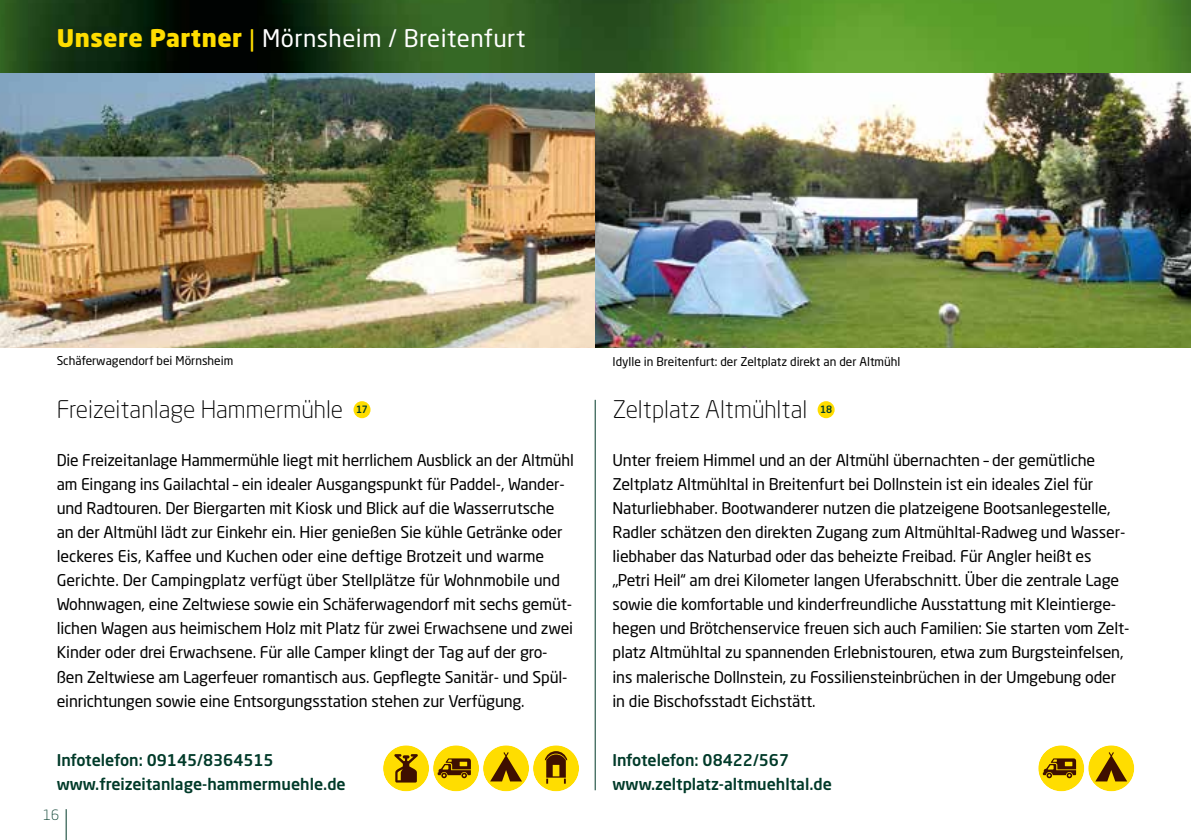
<style>
.page{position:relative;width:1191px;height:840px;background:#fff}
.page>*{position:absolute;margin:0;border:0;box-sizing:border-box;transform-origin:0 0}
.t1{font:300 24px "Neo Sans Std";color:#000}
.t2{font:24px "Neo Sans Std";letter-spacing:.02em;color:#fff}
.t3{font:16px/24px "Neo Sans Std";letter-spacing:-.01em;color:#000}
.t4{font:500 16px/24px "Neo Sans Std";color:#003a29}
.t5{font:300 14px "Neo Sans Std";color:#003a29}
.t6{font:12px "Neo Sans Std";color:#000}
.t7{font:500 10px "Neo Sans Std";color:#003a29;scale:.96 1}
.s1{font-weight:900;color:#fd0}
.s2{color:#fd0}
</style>
<div class="page">
<img style="left:0;top:0;width:1191px;height:73px">
<img style="left:0;top:73px;width:595px;height:274px">
<div style="left:353px;top:401px;width:17px;height:17px;background:#fd0;border-radius:50%"></div>
<img style="left:595px;top:73px;width:595px;height:274px">
<div style="left:817px;top:401px;width:17px;height:17px;background:#fd0;border-radius:50%"></div>
<hr style="left:1190px;top:73px;width:1px;height:274px;background:#d1d2d2">
<div style="left:383px;top:744px;width:46px;height:46px;background:#fd0;border-radius:50%"></div>
<svg style="left:394px;top:754px;width:24px;height:28px"></svg>
<div style="left:433px;top:744px;width:46px;height:46px;background:#fd0;border-radius:50%"></div>
<svg style="left:437px;top:758px;width:34px;height:19px"></svg>
<svg style="left:483px;top:744px;width:46px;height:46px"></svg>
<svg style="left:490px;top:751px;width:32px;height:30px"></svg>
<div style="left:533px;top:744px;width:46px;height:46px;background:#fd0;border-radius:50%"></div>
<svg style="left:545px;top:751px;width:22px;height:32px"></svg>
<div style="left:1038px;top:744px;width:46px;height:46px;background:#fd0;border-radius:50%"></div>
<svg style="left:1042px;top:758px;width:34px;height:19px"></svg>
<svg style="left:1088px;top:744px;width:46px;height:46px"></svg>
<svg style="left:1095px;top:751px;width:32px;height:30px"></svg>
<hr style="left:595px;top:399px;width:1px;height:390px;background:#003a29">
<hr style="left:66px;top:808px;width:1px;height:31px;background:#003a29">
<h1 class="t2" style="left:57px;top:23px;width:470px"><span class="s1">Unsere Partner</span> <span class="s2">|</span> Mörnsheim / Breitenfurt</h1>
<p class="t6" style="left:57px;top:353px;width:178px">Schäferwagendorf bei Mörnsheim</p>
<p class="t6" style="left:612px;top:353px;width:289px">Idylle in Breitenfurt: der Zeltplatz direkt an der Altmühl</p>
<h1 class="t1" style="left:57px;top:395px;width:288px">Freizeitanlage Hammermühle</h1>
<p class="t7" style="left:356px;top:403px;width:14px">17</p>
<p class="t3" style="left:57px;top:448px;width:519px">Die Freizeitanlage Hammermühle liegt mit herrlichem Ausblick an der Altmühl am Eingang ins Gailachtal – ein idealer Ausgangspunkt für Paddel-, Wander&shy;und Radtouren. Der Biergarten mit Kiosk und Blick auf die Wasserrutsche an der Altmühl lädt zur Einkehr ein. Hier genießen Sie kühle Getränke oder leckeres Eis, Kaffee und Kuchen oder eine deftige Brotzeit und warme Gerichte. Der Campingplatz verfügt über Stellplätze für Wohnmobile und Wohnwagen, eine Zeltwiese sowie ein Schäferwagendorf mit sechs gemüt&shy;lichen Wagen aus heimischem Holz mit Platz für zwei Erwachsene und zwei Kinder oder drei Erwachsene. Für alle Camper klingt der Tag auf der gro&shy;ßen Zeltwiese am Lagerfeuer romantisch aus. Gepflegte Sanitär- und Spül&shy;einrichtungen sowie eine Entsorgungsstation stehen zur Verfügung.</p>
<h1 class="t1" style="left:612px;top:395px;width:196px">Zeltplatz Altmühltal</h1>
<p class="t7" style="left:820px;top:403px;width:14px">18</p>
<p class="t3" style="left:612px;top:448px;width:518px">Unter freiem Himmel und an der Altmühl übernachten – der gemütliche Zeltplatz Altmühltal in Breitenfurt bei Dollnstein ist ein ideales Ziel für Naturliebhaber. Bootwanderer nutzen die platzeigene Bootsanlegestelle, Radler schätzen den direkten Zugang zum Altmühltal-Radweg und Wasser&shy;liebhaber das Naturbad oder das beheizte Freibad. Für Angler heißt es „Petri Heil“ am drei Kilometer langen Uferabschnitt. Über die zentrale Lage sowie die komfortable und kinderfreundliche Ausstattung mit Kleintierge&shy;hegen und Brötchenservice freuen sich auch Familien: Sie starten vom Zelt&shy;platz Altmühltal zu spannenden Erlebnistouren, etwa zum Burgsteinfelsen, ins malerische Dollnstein, zu Fossiliensteinbrüchen in der Umgebung oder in die Bischofsstadt Eichstätt.</p>
<p class="t4" style="left:57px;top:747px;width:290px">Infotelefon: 09145/8364515 www.freizeitanlage-hammermuehle.de</p>
<p class="t4" style="left:612px;top:747px;width:221px">Infotelefon: 08422/567 www.zeltplatz-altmuehltal.de</p>
<p class="t5" style="left:43px;top:806px;width:18px">16</p>
</div>
